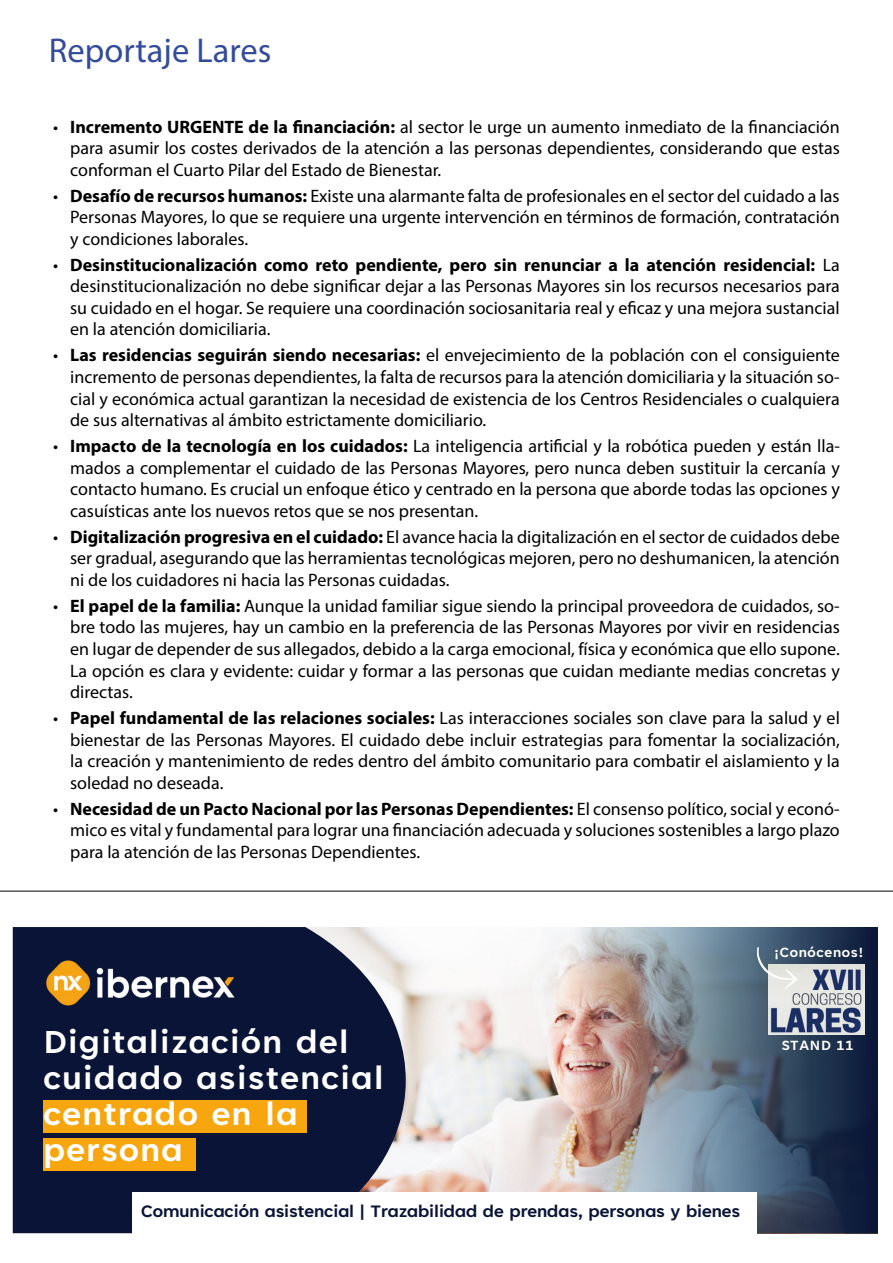
<style>
.page{position:relative;width:893px;height:1263px;background:#fff}
.page>*{position:absolute;margin:0;border:0;box-sizing:border-box;transform-origin:0 0}
.t1{font:700 36.75px/36px "Tenorite";letter-spacing:.045em;color:#fff}
.t2{font:34.5px "Myriad Pro";color:#324b9b}
.t3{font:700 19.2px "Tenorite";color:#091436}
.t4{font:18px/21.6px "Myriad Pro";color:#000;text-align:justify}
.t5{font:700 15.45px "Tenorite";letter-spacing:.04em;color:#fff}
.s1{font-weight:700}
</style>
<div class="page">
<img style="left:405px;top:934px;width:163px;height:258px">
<svg style="left:13px;top:927px;width:392px;height:306px;background:#192241"></svg>
<img style="left:568px;top:927px;width:309px;height:306px">
<img style="left:43px;top:958px;width:196px;height:50px">
<div style="left:132px;top:1192px;width:625px;height:41px;background:#fff"></div>
<div style="left:43px;top:1100px;width:264px;height:32px;background:#f7a60f"></div>
<div style="left:43px;top:1138px;width:153px;height:32px;background:#f7a60f"></div>
<img style="left:769px;top:965px;width:96px;height:70px">
<svg style="left:757px;top:947px;width:40px;height:42px;background:#909ea8"></svg>
<hr style="left:0;top:891px;width:893px;height:1px;background:#000">
<h2 class="t2" style="left:49px;top:29px;width:224px">Reportaje Lares</h2>
<p class="t4" style="left:70px;top:115px;width:771px;text-indent:-17px">• <span class="s1">Incremento URGENTE de la financiación:</span> al sector le urge un aumento inmediato de la financiación para asumir los costes derivados de la atención a las personas dependientes, considerando que estas conforman el Cuarto Pilar del Estado de Bienestar.</p>
<p class="t4" style="left:70px;top:184px;width:771px;text-indent:-17px">• <span class="s1">Desafío de recursos humanos:</span> Existe una alarmante falta de profesionales en el sector del cuidado a las Personas Mayores, lo que se requiere una urgente intervención en términos de formación, contratación y condiciones laborales.</p>
<p class="t4" style="left:70px;top:254px;width:771px;text-indent:-17px">• <span class="s1">Desinstitucionalización como reto pendiente, pero sin renunciar a la atención residencial:</span> La desinstitucionalización no debe significar dejar a las Personas Mayores sin los recursos necesarios para su cuidado en el hogar. Se requiere una coordinación sociosanitaria real y eficaz y una mejora sustancial en la atención domiciliaria.</p>
<p class="t4" style="left:70px;top:344px;width:771px;text-indent:-17px">• <span class="s1">Las residencias seguirán siendo necesarias:</span> el envejecimiento de la población con el consiguiente incremento de personas dependientes, la falta de recursos para la atención domiciliaria y la situación so&shy;cial y económica actual garantizan la necesidad de existencia de los Centros Residenciales o cualquiera de sus alternativas al ámbito estrictamente domiciliario.</p>
<p class="t4" style="left:70px;top:435px;width:771px;text-indent:-17px">• <span class="s1">Impacto de la tecnología en los cuidados:</span> La inteligencia artificial y la robótica pueden y están lla&shy;mados a complementar el cuidado de las Personas Mayores, pero nunca deben sustituir la cercanía y contacto humano. Es crucial un enfoque ético y centrado en la persona que aborde todas las opciones y casuísticas ante los nuevos retos que se nos presentan.</p>
<p class="t4" style="left:70px;top:525px;width:771px;text-indent:-17px">• <span class="s1">Digitalización progresiva en el cuidado:</span> El avance hacia la digitalización en el sector de cuidados debe ser gradual, asegurando que las herramientas tecnológicas mejoren, pero no deshumanicen, la atención ni de los cuidadores ni hacia las Personas cuidadas.</p>
<p class="t4" style="left:70px;top:595px;width:771px;text-indent:-17px">• <span class="s1">El papel de la familia:</span> Aunque la unidad familiar sigue siendo la principal proveedora de cuidados, so&shy;bre todo las mujeres, hay un cambio en la preferencia de las Personas Mayores por vivir en residencias en lugar de depender de sus allegados, debido a la carga emocional, física y económica que ello supone.<br>La opción es clara y evidente: cuidar y formar a las personas que cuidan mediante medias concretas y directas.</p>
<p class="t4" style="left:70px;top:707px;width:771px;text-indent:-17px">• <span class="s1">Papel fundamental de las relaciones sociales:</span> Las interacciones sociales son clave para la salud y el bienestar de las Personas Mayores. El cuidado debe incluir estrategias para fomentar la socialización, la creación y mantenimiento de redes dentro del ámbito comunitario para combatir el aislamiento y la soledad no deseada.</p>
<p class="t4" style="left:70px;top:797px;width:771px;text-indent:-17px">• <span class="s1">Necesidad de un Pacto Nacional por las Personas Dependientes:</span> El consenso político, social y econó&shy;mico es vital y fundamental para lograr una financiación adecuada y soluciones sostenibles a largo plazo para la atención de las Personas Dependientes.</p>
<h1 class="t1" style="left:43px;top:1026px;width:342px">Digitalización del cuidado asistencial centrado en la persona</h1>
<p class="t3" style="left:141px;top:1201px;width:601px">Comunicación asistencial | Trazabilidad de prendas, personas y bienes</p>
<p class="t5" style="left:774px;top:944px;width:91px">¡Conócenos!</p>
<p class="t5" style="left:782px;top:1038px;width:73px">STAND 11</p>
</div>
